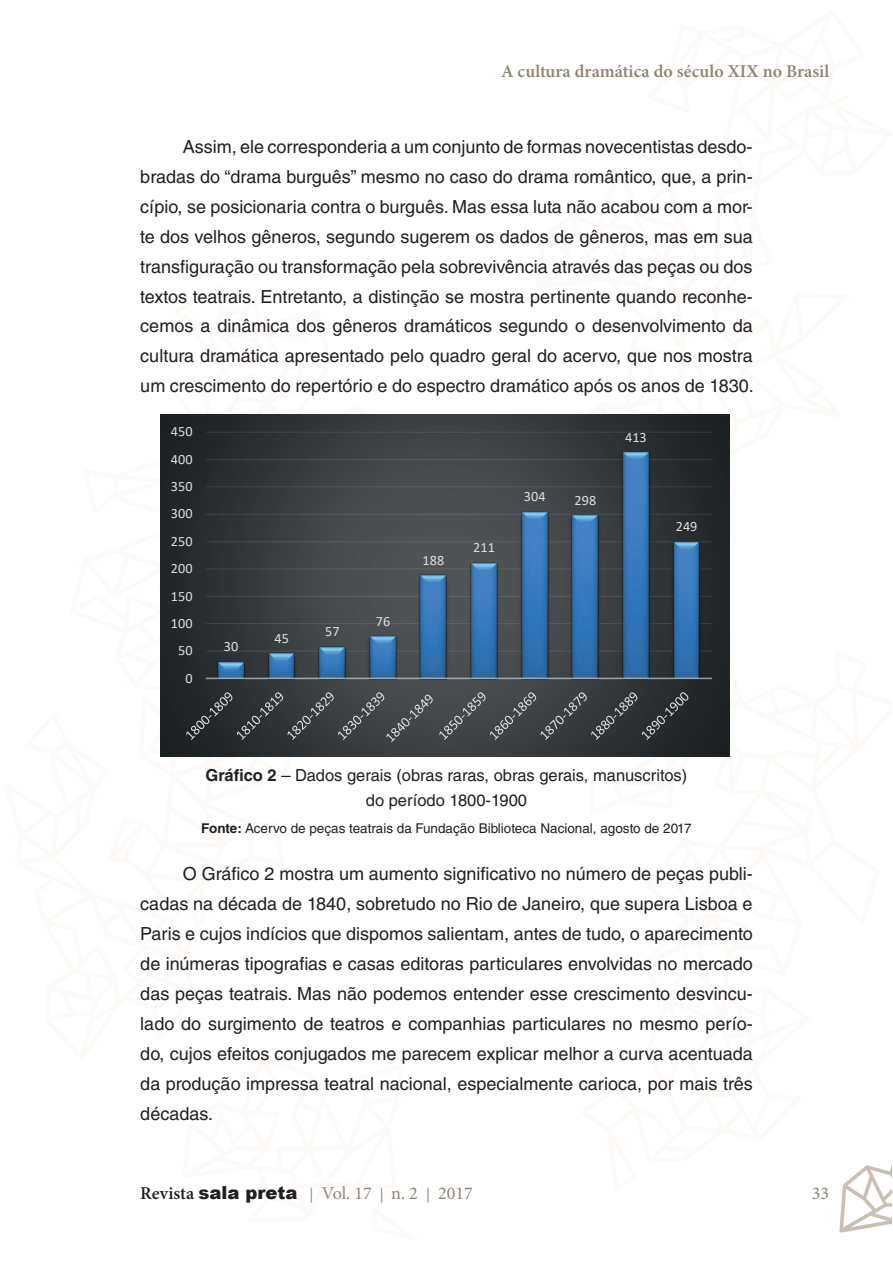
<style>
.page{position:relative;width:893px;height:1263px;background:#fff}
.page>*{position:absolute;margin:0;border:0;box-sizing:border-box;transform-origin:0 0}
.texto{font:18px/29.8px "Helvetica LT Std";color:#231f20}
.t1{font:600 18px "Minion Pro";color:#8e8371}
.t2{font:18px "Minion Pro";color:#8e8371}
.titulo_quad_graf_fig{font:16.5px/24.8px "Helvetica LT Std";color:#231f20;text-align:center}
.t3{font:14.25px "Calibri";letter-spacing:.005em;color:#dcdddf}
.fonte{font:13.5px "Helvetica LT Std";color:#231f20}
.s1{font-weight:700}
.s2{font-weight:600;color:#231f20}
.s3{font-family:"Arial";font-weight:900;color:#231f20}
.s4{font-size:15px}
</style>
<div class="page">
<img style="left:839px;top:1165px;width:52px;height:68px">
<svg style="left:161px;top:415px;width:568px;height:341px;background:#363a3c"></svg>
<hr style="left:206px;top:650px;width:506px;height:2px;background:#f2f3f4">
<hr style="left:206px;top:623px;width:506px;height:1px;background:#f2f3f4">
<hr style="left:206px;top:596px;width:506px;height:1px;background:#f2f3f4">
<hr style="left:206px;top:568px;width:506px;height:1px;background:#f2f3f4">
<hr style="left:206px;top:541px;width:506px;height:1px;background:#f2f3f4">
<hr style="left:206px;top:514px;width:506px;height:1px;background:#f2f3f4">
<hr style="left:206px;top:486px;width:506px;height:1px;background:#f2f3f4">
<hr style="left:206px;top:459px;width:506px;height:1px;background:#f2f3f4">
<hr style="left:206px;top:432px;width:506px;height:1px;background:#f2f3f4">
<img style="left:213px;top:660px;width:36px;height:18px">
<img style="left:264px;top:651px;width:35px;height:27px">
<img style="left:314px;top:645px;width:36px;height:33px">
<img style="left:365px;top:634px;width:36px;height:44px">
<img style="left:415px;top:573px;width:36px;height:105px">
<img style="left:466px;top:560px;width:36px;height:118px">
<img style="left:517px;top:510px;width:35px;height:168px">
<img style="left:567px;top:513px;width:36px;height:165px">
<img style="left:618px;top:450px;width:36px;height:228px">
<img style="left:668px;top:540px;width:36px;height:138px">
<img style="left:217px;top:661px;width:27px;height:17px">
<img style="left:268px;top:653px;width:27px;height:25px">
<img style="left:319px;top:646px;width:27px;height:32px">
<img style="left:369px;top:636px;width:27px;height:42px">
<img style="left:420px;top:575px;width:27px;height:103px">
<img style="left:471px;top:562px;width:26px;height:116px">
<img style="left:521px;top:511px;width:27px;height:167px">
<img style="left:572px;top:515px;width:27px;height:163px">
<img style="left:622px;top:452px;width:27px;height:226px">
<img style="left:673px;top:541px;width:27px;height:137px">
<hr style="left:206px;top:678px;width:506px;height:1px;background:#f2f3f4">
<svg style="left:186px;top:692px;width:247px;height:50px;background:#414547"></svg>
<svg style="left:439px;top:692px;width:249px;height:48px;background:#444749"></svg>
<p class="t1" style="left:501px;top:59px;width:330px">A cultura dramática do século XIX no Brasil</p>
<p class="texto" style="left:140px;top:132px;width:615px;text-indent:43px">Assim, ele corresponderia a um conjunto de formas novecentistas desdo&shy;bradas do “drama burguês” mesmo no caso do drama romântico, que, a prin&shy;cípio, se posicionaria contra o burguês. Mas essa luta não acabou com a mor&shy;te dos velhos gêneros, segundo sugerem os dados de gêneros, mas em sua transfiguração ou transformação pela sobrevivência através das peças ou dos textos teatrais. Entretanto, a distinção se mostra pertinente quando reconhe&shy;cemos a dinâmica dos gêneros dramáticos segundo o desenvolvimento da cultura dramática apresentado pelo quadro geral do acervo, que nos mostra um crescimento do repertório e do espectro dramático após os anos de 1830.</p>
<p class="t3" style="left:171px;top:422px;width:23px">450</p>
<p class="t3" style="left:171px;top:449px;width:23px">400</p>
<p class="t3" style="left:171px;top:476px;width:23px">350</p>
<p class="t3" style="left:171px;top:504px;width:23px">300</p>
<p class="t3" style="left:171px;top:531px;width:23px">250</p>
<p class="t3" style="left:171px;top:559px;width:23px">200</p>
<p class="t3" style="left:171px;top:586px;width:23px">150</p>
<p class="t3" style="left:171px;top:613px;width:23px">100</p>
<p class="t3" style="left:178px;top:641px;width:16px">50</p>
<p class="t3" style="left:185px;top:668px;width:9px">0</p>
<p class="t3" style="left:224px;top:636px;width:16px">30</p>
<p class="t3" style="left:274px;top:628px;width:16px">45</p>
<p class="t3" style="left:325px;top:622px;width:16px">57</p>
<p class="t3" style="left:376px;top:611px;width:16px">76</p>
<p class="t3" style="left:423px;top:550px;width:23px">188</p>
<p class="t3" style="left:473px;top:537px;width:23px">211</p>
<p class="t3" style="left:524px;top:487px;width:23px">304</p>
<p class="t3" style="left:574px;top:490px;width:23px">298</p>
<p class="t3" style="left:625px;top:427px;width:23px">413</p>
<p class="t3" style="left:676px;top:517px;width:23px">249</p>
<p class="titulo_quad_graf_fig" style="left:206px;top:763px;width:483px"><span class="s1">Gráfico 2</span> – Dados gerais (obras raras, obras gerais, manuscritos) do período 1800-1900</p>
<p class="fonte" style="left:201px;top:821px;width:492px"><span class="s1">Fonte:</span> Acervo de peças teatrais da Fundação Biblioteca Nacional, agosto de 2017</p>
<p class="texto" style="left:140px;top:859px;width:614px;text-align:justify;text-indent:43px">O Gráfico 2 mostra um aumento significativo no número de peças publi&shy;cadas na década de 1840, sobretudo no Rio de Janeiro, que supera Lisboa e Paris e cujos indícios que dispomos salientam, antes de tudo, o aparecimento de inúmeras tipografias e casas editoras particulares envolvidas no mercado das peças teatrais. Mas não podemos entender esse crescimento desvincu&shy;lado do surgimento de teatros e companhias particulares no mesmo perío&shy;do, cujos efeitos conjugados me parecem explicar melhor a curva acentuada da produção impressa teatral nacional, especialmente carioca, por mais três décadas.</p>
<p class="t2" style="left:140px;top:1181px;width:334px"><span class="s2">Revista</span> <span class="s3">sala preta</span> <span class="s4">|</span> Vol. 17 <span class="s4">|</span> n. 2 <span class="s4">|</span> 2017</p>
<p class="t2" style="left:812px;top:1181px;width:19px">33</p>
</div>
